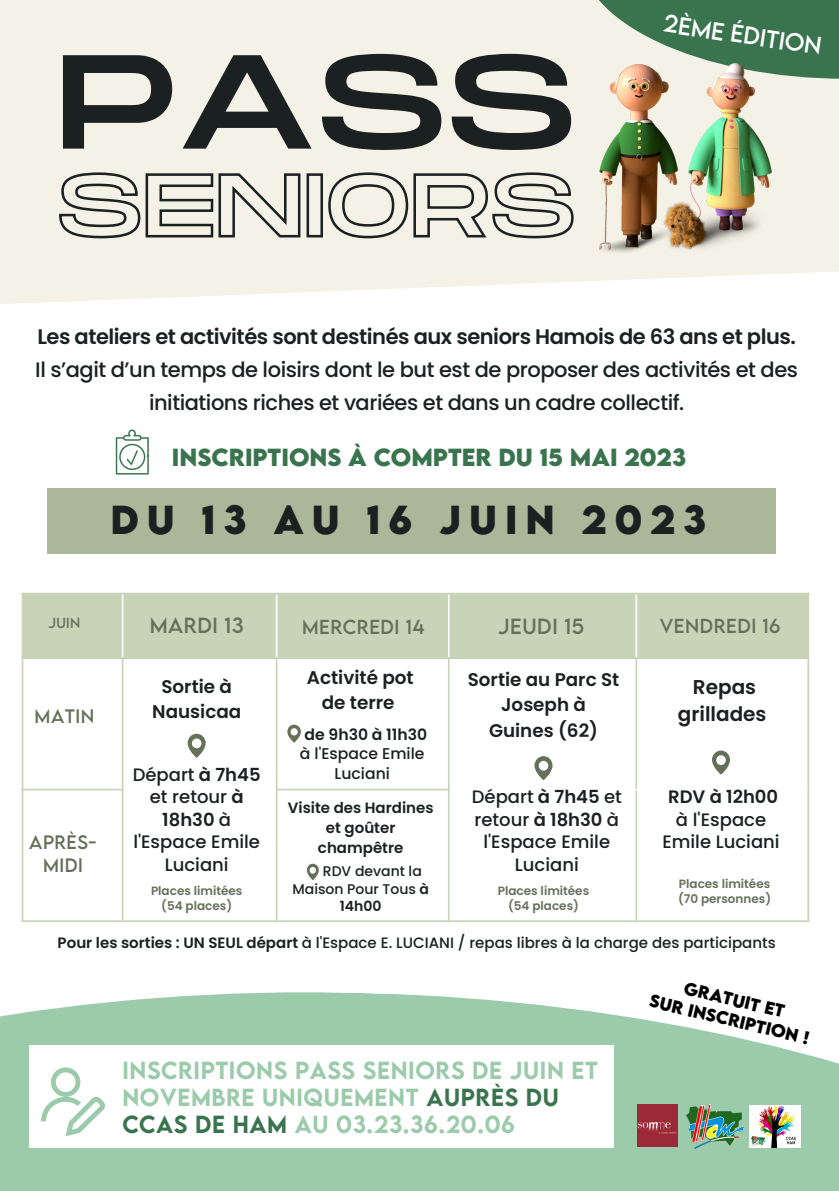
<style>
.page{position:relative;width:839px;height:1191px;background:#fff}
.page>*{position:absolute;margin:0;border:0;box-sizing:border-box;transform-origin:0 0}
.t1{font:133.4px "Monument Extended";color:#1b2021}
.t2{font:700 36px "LEMONMILK";letter-spacing:.22em;color:#1b2021}
.t3{font:500 22px/27px "LEMONMILK";letter-spacing:.03em;color:#9bcbab}
.t4{font:700 22px "LEMONMILK";letter-spacing:.13em;color:#3a744e}
.t5{font:22px "LEMONMILK";color:#fff}
.t6{font:500 21px/33px "Poppins";letter-spacing:-.02em;color:#1b2021;text-align:center}
.t7{font:600 21px "Poppins";letter-spacing:-.02em;color:#1b2021}
.t8{font:600 20px/27px "Poppins";color:#1b2021;text-align:center}
.t9{font:19.4px "LEMONMILK";letter-spacing:.03em;color:#657059}
.t10{font:600 18.4px/25.6px "Poppins";color:#1b2021;text-align:center}
.t11{font:500 18px/22.4px "Poppins";color:#1b2021;text-align:center}
.t12{font:18px "LEMONMILK";letter-spacing:.03em;color:#657059}
.t13{font:600 18px "Poppins";color:#1b2021}
.t14{font:17.4px/23px "LEMONMILK";letter-spacing:.03em;color:#657059;text-align:center}
.t15{font:700 16px/20px "LEMONMILK";color:#000;text-align:center}
.t16{font:500 15.6px/19.4px "Poppins";color:#1b2021;text-align:center}
.t17{font:600 15.6px "Poppins";color:#1b2021}
.t18{font:500 15px "Poppins";color:#1b2021}
.t19{font:600 15px/20px "Poppins";color:#1b2021;text-align:center}
.t20{font:500 14px "Poppins";color:#1b2021}
.t21{font:600 14px "Poppins";color:#1b2021}
.t22{font:13px "LEMONMILK";color:#657059}
.t23{font:600 12px/15px "Poppins";color:#657059;text-align:center}
.s1{font-weight:600}
.s2{color:#3a744e}
</style>
<div class="page">
<svg style="left:0;top:0;width:838px;height:304px;background:#f4f2e8"></svg>
<svg style="left:579px;top:0;width:259px;height:79px;background:#6a9475"></svg>
<div style="left:48px;top:489px;width:727px;height:65px;background:#aab899"></div>
<svg style="left:0;top:992px;width:838px;height:199px;background:#aad2b7"></svg>
<div style="left:23px;top:594px;width:784px;height:63px;background:#c7d4b8"></div>
<svg style="left:277px;top:659px;width:171px;height:261px"></svg>
<hr style="left:22px;top:594px;width:1px;height:326px;background:#c7d4b8">
<hr style="left:122px;top:659px;width:1px;height:261px;background:#c7d4b8">
<hr style="left:276px;top:659px;width:1px;height:261px;background:#c7d4b8">
<hr style="left:448px;top:659px;width:1px;height:261px;background:#c7d4b8">
<hr style="left:635px;top:659px;width:2px;height:261px;background:#c7d4b8">
<hr style="left:807px;top:594px;width:2px;height:326px;background:#c7d4b8">
<hr style="left:22px;top:593px;width:787px;height:1px;background:#c7d4b8">
<hr style="left:22px;top:657px;width:787px;height:2px;background:#c7d4b8">
<hr style="left:22px;top:789px;width:101px;height:1px;background:#c7d4b8">
<hr style="left:276px;top:789px;width:173px;height:1px;background:#c7d4b8">
<hr style="left:22px;top:920px;width:787px;height:2px;background:#c7d4b8">
<hr style="left:122px;top:594px;width:1px;height:63px;background:#fff">
<hr style="left:276px;top:594px;width:1px;height:63px;background:#fff">
<hr style="left:448px;top:594px;width:1px;height:63px;background:#fff">
<hr style="left:635px;top:594px;width:2px;height:63px;background:#fff">
<hr style="left:449px;top:789px;width:358px;height:1px;background:#fff">
<svg style="left:188px;top:734px;width:18px;height:24px"></svg>
<svg style="left:287px;top:725px;width:14px;height:18px"></svg>
<svg style="left:307px;top:864px;width:12px;height:16px"></svg>
<img style="left:686px;top:64px;width:85px;height:189px">
<img style="left:596px;top:64px;width:90px;height:189px">
<div style="left:29px;top:1045px;width:584px;height:103px;background:#fff"></div>
<svg style="left:41px;top:1068px;width:64px;height:68px"></svg>
<img style="left:686px;top:1105px;width:58px;height:43px">
<img style="left:749px;top:1106px;width:51px;height:42px">
<img style="left:637px;top:1104px;width:40px;height:42px">
<svg style="left:534px;top:756px;width:18px;height:24px"></svg>
<svg style="left:712px;top:751px;width:18px;height:24px"></svg>
<svg style="left:58px;top:171px;width:517px;height:69px;background:#c8c7be"></svg>
<svg style="left:116px;top:430px;width:33px;height:45px"></svg>
<h1 class="t1" style="left:56px;top:29px;width:521px">PASS</h1>
<p class="t5" style="left:665px;top:8px;width:161px;rotate:8deg">2ÈME ÉDITION</p>
<p class="t7" style="left:37px;top:322px;width:760px">Les ateliers et activités sont destinés aux seniors Hamois de 63 ans et plus.</p>
<p class="t6" style="left:35px;top:353px;width:764px">Il s’agit d’un temps de loisirs dont le but est de proposer des activités et des initiations riches et variées et dans un cadre collectif.</p>
<p class="t4" style="left:172px;top:442px;width:515px">INSCRIPTIONS À COM PTER DU 15 MAI 2023</p>
<h2 class="t2" style="left:110px;top:496px;width:597px">DU 13 AU 16 JUIN 2023</h2>
<p class="t22" style="left:48px;top:614px;width:33px">JUIN</p>
<p class="t14" style="left:35px;top:704px;width:61px">MATIN</p>
<p class="t14" style="left:29px;top:830px;width:69px">APRÈS-<br>MIDI</p>
<p class="t9" style="left:150px;top:612px;width:95px">MARDI 13</p>
<p class="t12" style="left:302px;top:614px;width:124px">MERCREDI 14</p>
<p class="t9" style="left:498px;top:613px;width:87px">JEUDI 15</p>
<p class="t12" style="left:659px;top:614px;width:122px">VENDREDI 16</p>
<p class="t10" style="left:152px;top:673px;width:90px">Sortie à<br>Nausicaa</p>
<p class="t10" style="left:307px;top:665px;width:108px">Activité pot de terre</p>
<p class="t11" style="left:133px;top:763px;width:129px">Départ <span class="s1">à 7h45 </span>et retour <span class="s1">à<br>18h30</span> à l'Espace Emile<br>Luciani</p>
<p class="t23" style="left:151px;top:883px;width:93px">Places limitées (54 places)</p>
<p class="t17" style="left:304px;top:723px;width:124px">de 9h30 à 11h30</p>
<p class="t16" style="left:300px;top:744px;width:126px">à l'Espace Emile<br>Luciani</p>
<p class="t19" style="left:288px;top:797px;width:147px">Visite des Hardines et goûter champêtre</p>
<p class="t20" style="left:323px;top:861px;width:100px">RDV devant la</p>
<p class="t20" style="left:292px;top:879px;width:138px">Maison Pour Tous <span class="s1">à</span></p>
<p class="t21" style="left:340px;top:896px;width:43px">14h00</p>
<p class="t10" style="left:467px;top:667px;width:153px">Sortie au Parc St<br>Joseph à<br>Guines (62)</p>
<p class="t8" style="left:677px;top:674px;width:90px">Repas grillades</p>
<p class="t11" style="left:472px;top:786px;width:151px">Départ <span class="s1">à 7h45</span> et retour <span class="s1">à 18h30</span> à l'Espace Emile<br>Luciani</p>
<p class="t13" style="left:668px;top:784px;width:112px">RDV à 12h00</p>
<p class="t11" style="left:662px;top:808px;width:119px">à l'Espace<br>Emile Luciani</p>
<p class="t23" style="left:498px;top:883px;width:93px">Places limitées (54 places)</p>
<p class="t23" style="left:678px;top:877px;width:95px;text-align:left">Places limitées (70 personnes)</p>
<p class="t18" style="left:58px;top:932px;width:719px"><span class="s1">Pour les sorties : UN SEUL départ</span> à l'Espace E. LUCIANI / repas libres à la charge des participants</p>
<p class="t15" style="left:656px;top:971px;width:165px;rotate:13deg">GRATUIT ET<br>SUR INSCRIPTIO N !</p>
<p class="t3" style="left:122px;top:1057px;width:477px">INSCRIPTIONS PASS SENIORS DE JUIN ET<br>NOVEMBRE UNIQUEMENT <span class="s2">AUPRÈS DU<br>CCAS DE HAM</span> AU 03.23.36.20.06</p>
</div>
